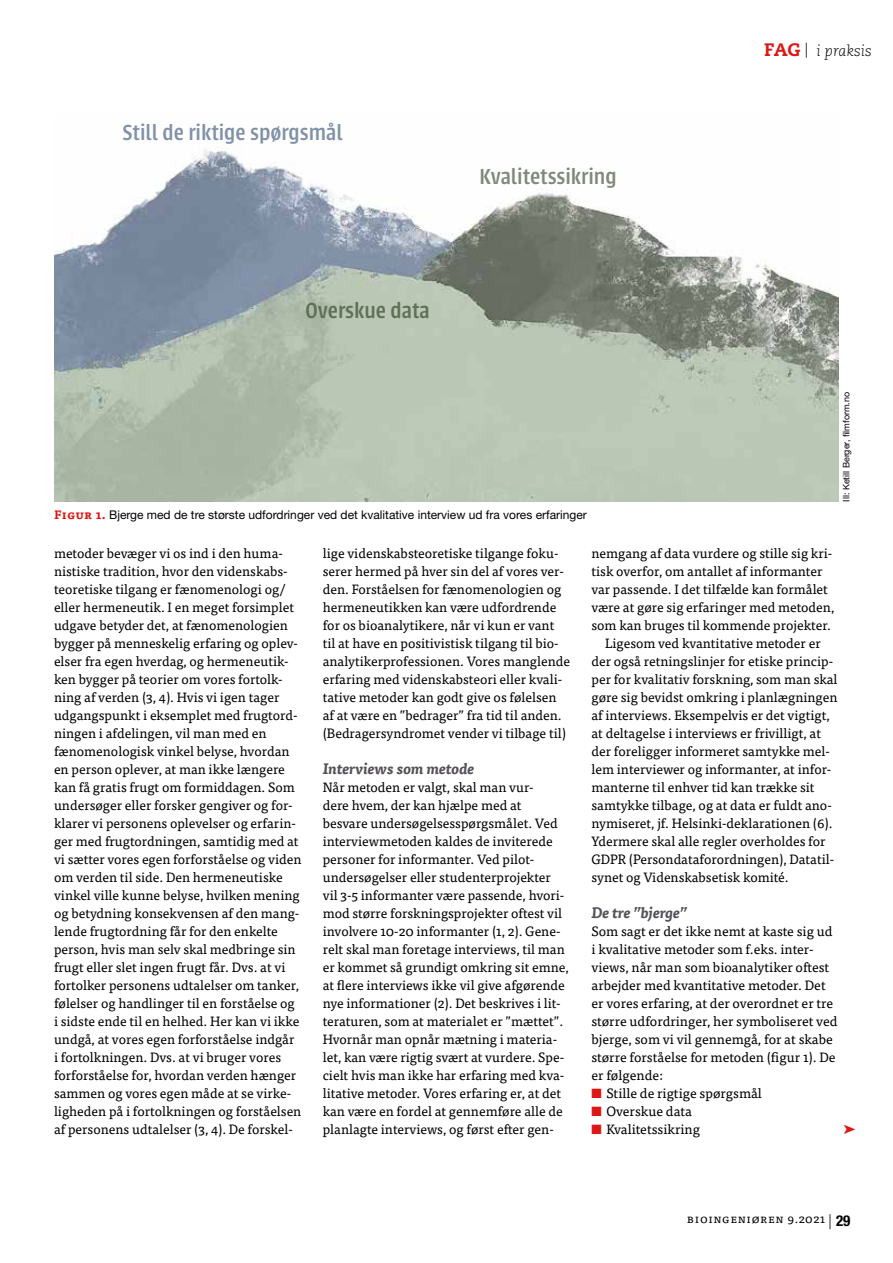
<style>
.page{position:relative;width:893px;height:1263px;background:#fff}
.page>*{position:absolute;margin:0;border:0;box-sizing:border-box;transform-origin:0 0}
.t1{font:500 24px "Urbana";color:#8191a8}
.t2{font:500 24px "Urbana";color:#80897b}
.t3{font:500 24px "Urbana";color:#5c7156}
.t4{font:italic 700 15px "Tisa Pro";color:#545158}
.t5{font:italic 300 15px "Caecilia LT Std";color:#000}
.t6{font:13.5px/18px "Tisa Pro";color:#000}
.t7{font:12px "Helvetica Neue LT Pro";color:#000}
.t8{font:12px "Tisa Pro";letter-spacing:.05em;color:#000}
.t9{font:9px "Helvetica Neue LT Pro";color:#000}
.s1{font-family:"Tisa Pro";font-weight:700;color:#dc1715}
.s2{font-weight:800;font-style:normal;font-size:18px;color:#dc1715}
.s3{color:#dc1715}
.s4{font-family:"Helvetica Neue LT Pro";font-weight:300;font-size:15px}
.s5{font-family:"Helvetica Neue LT Pro";font-weight:700;font-stretch:condensed;font-size:15px}
</style>
<div class="page">
<img style="left:54px;top:150px;width:785px;height:352px">
<h1 class="t1" style="left:123px;top:119px;width:222px">Still de riktige spørgsmål</h1>
<h1 class="t3" style="left:306px;top:297px;width:126px">Overskue data</h1>
<h1 class="t2" style="left:480px;top:163px;width:139px">Kvalitetssikring</h1>
<p class="t7" style="left:54px;top:507px;width:534px"><span class="s1">Figur 1.</span> Bjerge med de tre største udfordringer ved det kvalitative interview ud fra vores erfaringer</p>
<p class="t5" style="left:764px;top:43px;width:109px"><span class="s2">FAG</span> | i praksis</p>
<p class="t9" style="left:841px;top:502px;width:111px;rotate:-90deg">Ill: Ketill Berger, filmform.no</p>
<p class="t6" style="left:54px;top:543px;width:249px">metoder bevæger vi os ind i den huma&shy;nistiske tradition, hvor den videnskabs&shy;teoretiske tilgang er fænomenologi og/ eller hermeneutik. I en meget forsimplet udgave betyder det, at fænomenologien bygger på menneskelig erfaring og oplev&shy;elser fra egen hverdag, og hermeneutik&shy;ken bygger på teorier om vores fortolk&shy;ning af verden (3, 4). Hvis vi igen tager udgangspunkt i eksemplet med frugtord&shy;ningen i afdelingen, vil man med en fænomenologisk vinkel belyse, hvordan en person oplever, at man ikke længere kan få gratis frugt om formiddagen. Som undersøger eller forsker gengiver og for&shy;klarer vi personens oplevelser og erfarin&shy;ger med frugtordningen, samtidig med at vi sætter vores egen forforståelse og viden om verden til side. Den hermeneutiske vinkel ville kunne belyse, hvilken mening og betydning konsekvensen af den mang&shy;lende frugtordning får for den enkelte person, hvis man selv skal medbringe sin frugt eller slet ingen frugt får. Dvs. at vi fortolker personens udtalelser om tanker, følelser og handlinger til en forståelse og i sidste ende til en helhed. Her kan vi ikke undgå, at vores egen forforståelse indgår i fortolkningen. Dvs. at vi bruger vores forforståelse for, hvordan verden hænger sammen og vores egen måde at se virke&shy;ligheden på i fortolkningen og forståelsen af personens udtalelser (3, 4). De forskel-</p>
<p class="t6" style="left:323px;top:543px;width:249px">lige videnskabsteoretiske tilgange foku&shy;serer hermed på hver sin del af vores ver&shy;den. Forståelsen for fænomenologien og hermeneutikken kan være udfordrende for os bioanalytikere, når vi kun er vant til at have en positivistisk tilgang til bio&shy;analytikerprofessionen. Vores manglende erfaring med videnskabsteori eller kvali&shy;tative metoder kan godt give os følelsen af at være en ”bedrager” fra tid til anden. (Bedragersyndromet vender vi tilbage til)</p>
<p class="t4" style="left:323px;top:757px;width:153px">Interviews som metode</p>
<p class="t6" style="left:323px;top:777px;width:248px">Når metoden er valgt, skal man vur-<br>dere hvem, der kan hjælpe med at besvare undersøgelsesspørgsmålet. Ved interviewmetoden kaldes de inviterede personer for informanter. Ved pilot&shy;undersøgelser eller studenterprojekter vil 3-5 informanter være passende, hvori&shy;mod større forskningsprojekter oftest vil involvere 10-20 informanter (1, 2). Gene&shy;relt skal man foretage interviews, til man er kommet så grundigt omkring sit emne, at flere interviews ikke vil give afgørende nye informationer (2). Det beskrives i lit&shy;teraturen, som at materialet er ”mættet”.<br>Hvornår man opnår mætning i materia&shy;let, kan være rigtig svært at vurdere. Spe&shy;cielt hvis man ikke har erfaring med kva&shy;litative metoder. Vores erfaring er, at det kan være en fordel at gennemføre alle de planlagte interviews, og først efter gen-</p>
<p class="t6" style="left:591px;top:543px;width:242px">nemgang af data vurdere og stille sig kri-</p>
<p class="t6" style="left:591px;top:561px;width:232px">tisk overfor, om antallet af informanter</p>
<p class="t6" style="left:591px;top:579px;width:238px">var passende. I det tilfælde kan formålet</p>
<p class="t6" style="left:591px;top:597px;width:244px">være at gøre sig erfaringer med metoden,</p>
<p class="t6" style="left:591px;top:615px;width:241px">som kan bruges til kommende projekter.</p>
<p class="t6" style="left:605px;top:633px;width:217px">Ligesom ved kvantitative metoder er</p>
<p class="t6" style="left:591px;top:651px;width:243px">der også retningslinjer for etiske princip-</p>
<p class="t6" style="left:591px;top:669px;width:247px">per for kvalitativ forskning, som man skal</p>
<p class="t6" style="left:591px;top:687px;width:248px">gøre sig bevidst omkring i planlægningen</p>
<p class="t6" style="left:591px;top:705px;width:240px">af interviews. Eksempelvis er det vigtigt,</p>
<p class="t6" style="left:591px;top:723px;width:231px">at deltagelse i interviews er frivilligt, at</p>
<p class="t6" style="left:591px;top:741px;width:240px">der foreligger informeret samtykke mel-</p>
<p class="t6" style="left:591px;top:759px;width:241px">lem interviewer og informanter, at infor-</p>
<p class="t6" style="left:591px;top:777px;width:225px">manterne til enhver tid kan trække sit</p>
<p class="t6" style="left:591px;top:795px;width:242px">samtykke tilbage, og at data er fuldt ano-</p>
<p class="t6" style="left:591px;top:813px;width:243px">nymiseret, jf. Helsinki-deklarationen (6).</p>
<p class="t6" style="left:591px;top:831px;width:235px">Ydermere skal alle regler overholdes for</p>
<p class="t6" style="left:591px;top:849px;width:244px">GDPR (Persondataforordningen), Datatil-</p>
<p class="t6" style="left:591px;top:867px;width:199px">synet og Videnskabsetisk komité.</p>
<p class="t4" style="left:591px;top:901px;width:97px">De tre ”bjerge”</p>
<p class="t6" style="left:591px;top:921px;width:247px">Som sagt er det ikke nemt at kaste sig ud i kvalitative metoder som f.eks. inter&shy;views, når man som bioanalytiker oftest arbejder med kvantitative metoder. Det er vores erfaring, at der overordnet er tre større udfordringer, her symboliseret ved bjerge, som vi vil gennemgå, for at skabe større forståelse for metoden (figur 1). De er følgende:</p>
<p class="t6" style="left:591px;top:1083px;width:172px"><span class="s3">■</span> Stille de rigtige spørgsmål</p>
<p class="t6" style="left:591px;top:1101px;width:102px"><span class="s3">■</span> Overskue data</p>
<p class="t6" style="left:591px;top:1119px;width:110px"><span class="s3">■</span> Kvalitetssikring</p>
<p class="t8" style="left:687px;top:1209px;width:165px">Bioingeniøren 9.2021 <span class="s4">|</span> <span class="s5">29</span></p>
</div>
